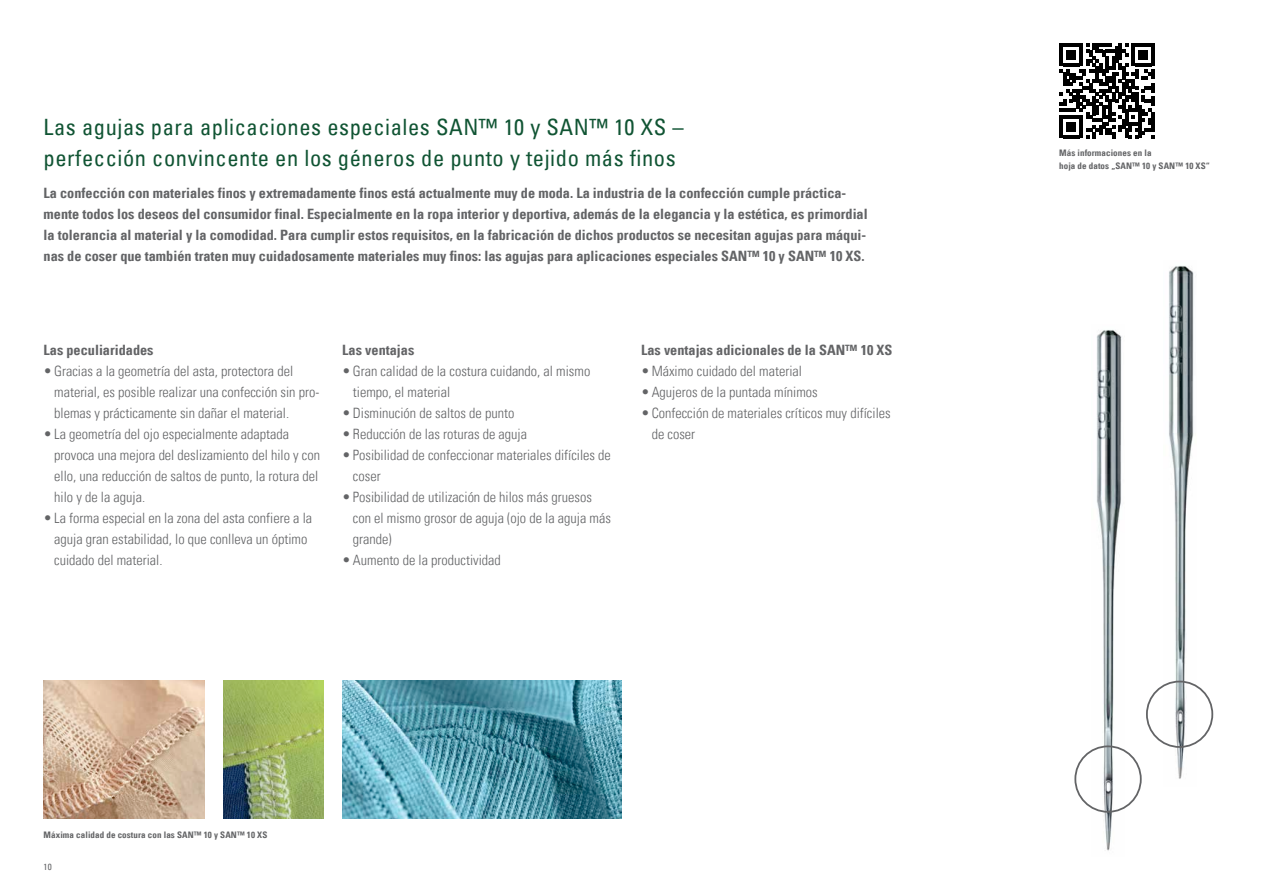
<style>
.page{position:relative;width:1263px;height:893px;background:#fff}
.page>*{position:absolute;margin:0;border:0;box-sizing:border-box;transform-origin:0 0}
.t1{font:condensed 22.5px/31.5px "Univers Com 57";letter-spacing:.025em;color:#105433}
.t2{font:14.25px/21px "Univers Com 47 Light Cond";color:#636466}
.t3{font:14.25px/21px "Univers Com 67 Bold Cond";color:#636466}
.t4{font:9px/13.4px "Univers Com 67 Bold Cond";letter-spacing:.01em;color:#636466}
.t5{font:condensed 9px "Univers Com 57";color:#636466}
</style>
<div class="page">
<img style="left:44px;top:680px;width:160px;height:139px">
<img style="left:223px;top:680px;width:100px;height:139px">
<img style="left:342px;top:680px;width:280px;height:139px">
<img style="left:1091px;top:330px;width:34px;height:521px">
<div style="left:1074px;top:745px;width:68px;height:68px;border:2px solid #636466;border-radius:50%"></div>
<img style="left:1163px;top:266px;width:33px;height:513px">
<div style="left:1146px;top:681px;width:67px;height:67px;border:2px solid #636466;border-radius:50%"></div>
<svg style="left:1060px;top:43px;width:95px;height:95px"></svg>
<h1 class="t1" style="left:44px;top:111px;width:642px">Las agujas para aplicaciones especiales SAN™ 10 y SAN™ 10 XS – perfección convincente en los géneros de punto y tejido más finos</h1>
<p class="t3" style="left:44px;top:182px;width:826px">La confección con materiales finos y extremadamente finos está actualmente muy de moda. La industria de la confección cumple práctica&shy;mente todos los deseos del consumidor final. Especialmente en la ropa interior y deportiva, además de la elegancia y la estética, es primordial la tolerancia al material y la comodidad. Para cumplir estos requisitos, en la fabricación de dichos productos se necesitan agujas para máqui&shy;nas de coser que también traten muy cuidadosamente materiales muy finos: las agujas para aplicaciones especiales SAN™ 10 y SAN™ 10 XS.</p>
<p class="t3" style="left:44px;top:340px;width:112px">Las peculiaridades</p>
<p class="t2" style="left:54px;top:361px;width:267px;text-indent:-11px">•Gracias a la geometría del asta, protectora del material, es posible realizar una confección sin pro&shy;blemas y prácticamente sin dañar el material.</p>
<p class="t2" style="left:54px;top:424px;width:267px;text-indent:-11px">•La geometría del ojo especialmente adaptada provoca una mejora del deslizamiento del hilo y con ello, una reducción de saltos de punto, la rotura del hilo y de la aguja.</p>
<p class="t2" style="left:54px;top:508px;width:259px;text-indent:-11px">•La forma especial en la zona del asta confiere a la aguja gran estabilidad, lo que conlleva un óptimo cuidado del material.</p>
<p class="t3" style="left:342px;top:340px;width:74px">Las ventajas</p>
<p class="t2" style="left:353px;top:361px;width:239px;text-indent:-11px">•Gran calidad de la costura cuidando, al mismo tiempo, el material</p>
<p class="t2" style="left:342px;top:403px;width:174px">•Disminución de saltos de punto</p>
<p class="t2" style="left:342px;top:424px;width:186px">•Reducción de las roturas de aguja</p>
<p class="t2" style="left:353px;top:445px;width:259px;text-indent:-11px">•Posibilidad de confeccionar materiales difíciles de coser</p>
<p class="t2" style="left:353px;top:487px;width:259px;text-indent:-11px">•Posibilidad de utilización de hilos más gruesos con el mismo grosor de aguja (ojo de la aguja más grande)</p>
<p class="t2" style="left:342px;top:550px;width:160px">•Aumento de la productividad</p>
<p class="t3" style="left:641px;top:340px;width:253px">Las ventajas adicionales de la SAN™ 10 XS</p>
<p class="t2" style="left:641px;top:361px;width:162px">•Máximo cuidado del material</p>
<p class="t2" style="left:641px;top:382px;width:178px">•Agujeros de la puntada mínimos</p>
<p class="t2" style="left:652px;top:403px;width:240px;text-indent:-11px">•Confección de materiales críticos muy difíciles de coser</p>
<p class="t4" style="left:44px;top:828px;width:225px">Máxima calidad de costura con las SAN™ 10 y SAN™ 10 XS</p>
<p class="t5" style="left:44px;top:861px;width:10px">10</p>
<p class="t4" style="left:1059px;top:146px;width:152px">Más informaciones en la<br>hoja de datos „SAN™ 10 y SAN™ 10 XS“</p>
</div>
